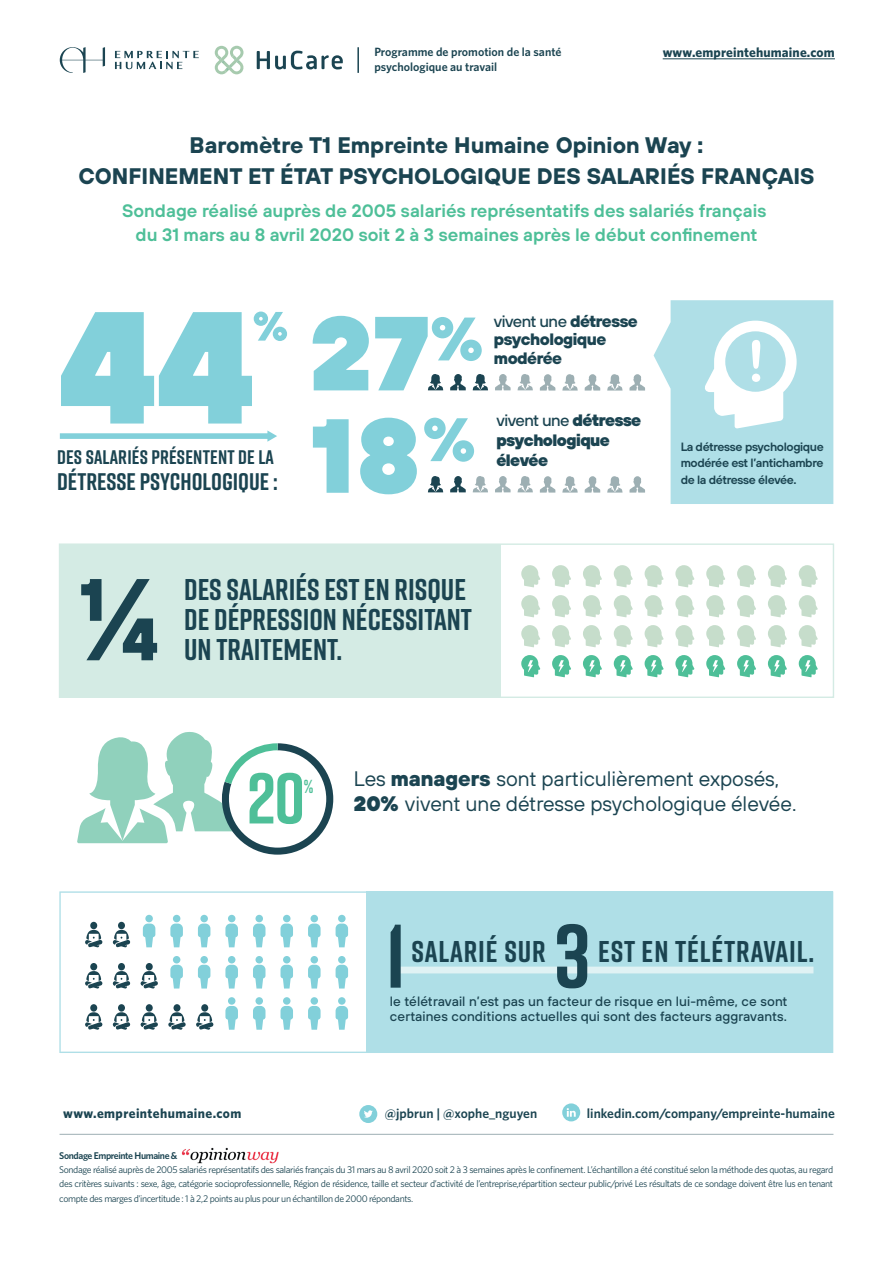
<style>
.page{position:relative;width:893px;height:1263px;background:#fff}
.page>*{position:absolute;margin:0;border:0;box-sizing:border-box;transform-origin:0 0}
.t1{font:900 116.1px "TT Hoves";color:#1b4451}
.t2{font:900 105px "TT Hoves";color:#82d0da}
.t3{font:700 90px "Rift";color:#1b4451}
.t4{font:700 71.7px "Rift";color:#4ebf98}
.t5{font:700 30px/30px "Rift";color:#1b4451}
.t6{font:700 30px "Rift";letter-spacing:.03em;color:#1b4451}
.t7{font:700 24px "Rift";color:#1b4451}
.t8{font:700 22.5px/31.5px "TT Hoves";color:#1b4451;text-align:center}
.t9{font:21px "TT Hoves";color:#1b4451}
.t10{font:700 19.65px "Rift";letter-spacing:.01em;color:#1b4451}
.t11{font:700 18.9px "Rift";color:#4ebf98}
.t12{font:600 18px/24px "TT Hoves";color:#4ebf98;text-align:center}
.t13{font:800 16.5px/18.3px "TT Hoves";letter-spacing:-.03em;color:#1b4451}
.t14{font:900 16.5px/19.8px "TT Hoves";letter-spacing:-.03em;color:#1b4451}
.t15{font:500 13.5px/15px "TT Hoves";letter-spacing:.01em;color:#1b4451}
.t16{font:600 13.5px "Whitney";color:#1b4451}
.t17{font:700 13.5px "Whitney";letter-spacing:.015em;color:#1b4451}
.t18{font:600 12px/16.5px "TT Hoves";letter-spacing:-.03em;color:#1b4451;text-align:justify}
.t19{font:600 12px/15px "Whitney";color:#1b4451}
.t20{font:9.75px/14.2px "Whitney";letter-spacing:-.04em;color:#1b4451;text-align:justify}
.t21{font:600 9.75px "Whitney";letter-spacing:-.04em;color:#1b4451}
.s1{font-weight:500}
.s2{font-weight:800}
.s3{font-weight:900}
</style>
<div class="page">
<div style="left:60px;top:433px;width:209px;height:6px;background:#82d0da"></div>
<svg style="left:267px;top:430px;width:10px;height:12px"></svg>
<svg style="left:61px;top:312px;width:226px;height:111px"></svg>
<svg style="left:607px;top:374px;width:16px;height:17px"></svg>
<svg style="left:562px;top:374px;width:16px;height:17px"></svg>
<svg style="left:629px;top:374px;width:16px;height:17px"></svg>
<svg style="left:585px;top:374px;width:15px;height:17px"></svg>
<svg style="left:540px;top:374px;width:15px;height:17px"></svg>
<svg style="left:517px;top:374px;width:16px;height:16px"></svg>
<svg style="left:473px;top:374px;width:15px;height:16px"></svg>
<svg style="left:428px;top:374px;width:15px;height:16px"></svg>
<svg style="left:495px;top:374px;width:16px;height:16px"></svg>
<svg style="left:450px;top:374px;width:16px;height:16px"></svg>
<svg style="left:607px;top:476px;width:16px;height:17px"></svg>
<svg style="left:562px;top:476px;width:16px;height:17px"></svg>
<svg style="left:629px;top:476px;width:16px;height:17px"></svg>
<svg style="left:585px;top:476px;width:15px;height:17px"></svg>
<svg style="left:540px;top:476px;width:15px;height:17px"></svg>
<svg style="left:517px;top:476px;width:16px;height:16px"></svg>
<svg style="left:473px;top:476px;width:15px;height:16px"></svg>
<svg style="left:428px;top:476px;width:15px;height:16px"></svg>
<svg style="left:495px;top:476px;width:16px;height:16px"></svg>
<svg style="left:450px;top:476px;width:16px;height:16px"></svg>
<svg style="left:654px;top:300px;width:179px;height:204px"></svg>
<div style="left:60px;top:544px;width:441px;height:153px;background:#d4ebe4"></div>
<svg style="left:59px;top:891px;width:774px;height:162px;fill:#afdfe7"></svg>
<svg style="left:799px;top:565px;width:19px;height:22px"></svg>
<svg style="left:768px;top:565px;width:19px;height:22px"></svg>
<svg style="left:737px;top:565px;width:19px;height:22px"></svg>
<svg style="left:706px;top:565px;width:19px;height:22px"></svg>
<svg style="left:675px;top:565px;width:20px;height:22px"></svg>
<svg style="left:645px;top:565px;width:19px;height:22px"></svg>
<svg style="left:614px;top:565px;width:19px;height:22px"></svg>
<svg style="left:583px;top:565px;width:19px;height:22px"></svg>
<svg style="left:552px;top:565px;width:19px;height:22px"></svg>
<svg style="left:521px;top:565px;width:19px;height:22px"></svg>
<svg style="left:799px;top:595px;width:19px;height:22px"></svg>
<svg style="left:768px;top:595px;width:19px;height:22px"></svg>
<svg style="left:737px;top:595px;width:19px;height:22px"></svg>
<svg style="left:706px;top:595px;width:19px;height:22px"></svg>
<svg style="left:675px;top:595px;width:20px;height:22px"></svg>
<svg style="left:645px;top:595px;width:19px;height:22px"></svg>
<svg style="left:614px;top:595px;width:19px;height:22px"></svg>
<svg style="left:583px;top:595px;width:19px;height:22px"></svg>
<svg style="left:552px;top:595px;width:19px;height:22px"></svg>
<svg style="left:521px;top:595px;width:19px;height:22px"></svg>
<svg style="left:799px;top:625px;width:19px;height:22px"></svg>
<svg style="left:768px;top:625px;width:19px;height:22px"></svg>
<svg style="left:737px;top:625px;width:19px;height:22px"></svg>
<svg style="left:706px;top:625px;width:19px;height:22px"></svg>
<svg style="left:675px;top:625px;width:20px;height:22px"></svg>
<svg style="left:645px;top:625px;width:19px;height:22px"></svg>
<svg style="left:614px;top:625px;width:19px;height:22px"></svg>
<svg style="left:583px;top:625px;width:19px;height:22px"></svg>
<svg style="left:552px;top:625px;width:19px;height:22px"></svg>
<svg style="left:521px;top:625px;width:19px;height:22px"></svg>
<svg style="left:799px;top:655px;width:19px;height:22px"></svg>
<svg style="left:768px;top:655px;width:19px;height:22px"></svg>
<svg style="left:737px;top:655px;width:19px;height:22px"></svg>
<svg style="left:706px;top:655px;width:19px;height:22px"></svg>
<svg style="left:675px;top:655px;width:20px;height:22px"></svg>
<svg style="left:645px;top:655px;width:19px;height:22px"></svg>
<svg style="left:614px;top:655px;width:19px;height:22px"></svg>
<svg style="left:583px;top:655px;width:19px;height:22px"></svg>
<svg style="left:552px;top:655px;width:19px;height:22px"></svg>
<svg style="left:521px;top:655px;width:19px;height:22px"></svg>
<div style="left:59px;top:543px;width:775px;height:155px;border:1px solid #d4ebe4"></div>
<svg style="left:77px;top:732px;width:257px;height:123px"></svg>
<img style="left:177px;top:1133px;width:106px;height:31px">
<hr style="left:663px;top:58px;width:172px;height:1px;background:#1b4451">
<svg style="left:215px;top:46px;width:29px;height:28px"></svg>
<svg style="left:257px;top:51px;width:86px;height:18px"></svg>
<svg style="left:60px;top:47px;width:45px;height:26px"></svg>
<svg style="left:115px;top:51px;width:84px;height:18px"></svg>
<hr style="left:357px;top:47px;width:2px;height:26px;background:#1b4451">
<svg style="left:562px;top:1103px;width:18px;height:18px"></svg>
<svg style="left:359px;top:1105px;width:18px;height:18px"></svg>
<hr style="left:60px;top:1134px;width:773px;height:1px;background:#9dafb3">
<p class="t19" style="left:374px;top:44px;width:189px">Programme de promotion de la santé psychologique au travail</p>
<h3 class="t17" style="left:663px;top:44px;width:174px">www.empreintehumaine.com</h3>
<h3 class="t8" style="left:78px;top:128px;width:738px">Baromètre T1 Empreinte Humaine Opinion Way :<br>CONFINEMENT ET ÉTAT PSYCHOLOGIQUE DES SALARIÉS FRANÇAIS</h3>
<h3 class="t12" style="left:122px;top:198px;width:646px">Sondage réalisé auprès de 2005 salariés représentatifs des salariés français du 31 mars au 8 avril 2020 soit 2 à 3 semaines après le début confinement</h3>
<h3 class="t10" style="left:57px;top:443px;width:218px">DES SALARIÉS PRÉSENTENT DE LA</h3>
<h3 class="t7" style="left:57px;top:464px;width:222px">DÉTRESSE PSYCHOLOGIQUE :</h3>
<h2 class="t2" style="left:310px;top:282px;width:175px">27<sup>%</sup></h2>
<h2 class="t2" style="left:310px;top:384px;width:167px">18<sup>%</sup></h2>
<h3 class="t13" style="left:494px;top:311px;width:145px"><span class="s1">vivent une</span> détresse psychologique modérée</h3>
<h3 class="t14" style="left:496px;top:410px;width:146px"><span class="s1">vivent une</span> détresse psychologique élevée</h3>
<h1 class="t1" style="left:77px;top:540px;width:86px">¼</h1>
<h3 class="t5" style="left:184px;top:574px;width:289px">DES SALARIÉS EST EN RISQUE<br>DE DÉPRESSION NÉCESSITANT</h3>
<h3 class="t5" style="left:184px;top:634px;width:160px">UN TRAITEMENT.</h3>
<p class="t18" style="left:681px;top:438px;width:145px">La détresse psychologique modérée est l’antichambre de la détresse élevée.</p>
<h3 class="t4" style="left:247px;top:747px;width:60px">20</h3>
<h3 class="t11" style="left:304px;top:773px;width:11px">%</h3>
<h3 class="t9" style="left:354px;top:765px;width:427px">Les <span class="s2">managers</span> sont particulièrement exposés,</h3>
<h3 class="t9" style="left:354px;top:791px;width:444px"><span class="s3">20%</span> vivent une détresse psychologique élevée.</h3>
<h3 class="t3" style="left:385px;top:892px;width:23px">1</h3>
<h3 class="t3" style="left:554px;top:892px;width:38px">3</h3>
<h3 class="t6" style="left:411px;top:930px;width:136px">SALARIÉ SUR</h3>
<h3 class="t6" style="left:598px;top:930px;width:218px">EST EN TÉLÉTRAVAIL.</h3>
<h3 class="t15" style="left:390px;top:994px;width:399px">le télétravail n’est pas un facteur de risque en lui-même, ce sont certaines conditions actuelles qui sont des facteurs aggravants.</h3>
<h3 class="t17" style="left:63px;top:1104px;width:180px">www.empreintehumaine.com</h3>
<h3 class="t16" style="left:385px;top:1104px;width:154px">@jpbrun | @xophe_nguyen</h3>
<h3 class="t16" style="left:587px;top:1104px;width:250px">linkedin.com/company/empreinte-humaine</h3>
<p class="t21" style="left:59px;top:1149px;width:120px">Sondage Empreinte Humaine &amp;</p>
<p class="t20" style="left:59px;top:1162px;width:775px">Sondage réalisé auprès de 2005 salariés représentatifs des salariés français du 31 mars au 8 avril 2020 soit 2 à 3 semaines après le confinement. L’échantillon a été constitué selon la méthode des quotas, au regard des critères suivants : sexe, âge, catégorie socioprofessionnelle, Région de résidence, taille et secteur d’activité de l’entreprise,répartition secteur public/privé Les résultats de ce sondage doivent être lus en tenant compte des marges d'incertitude : 1 à 2,2 points au plus pour un échantillon de 2000 répondants.</p>
</div>
